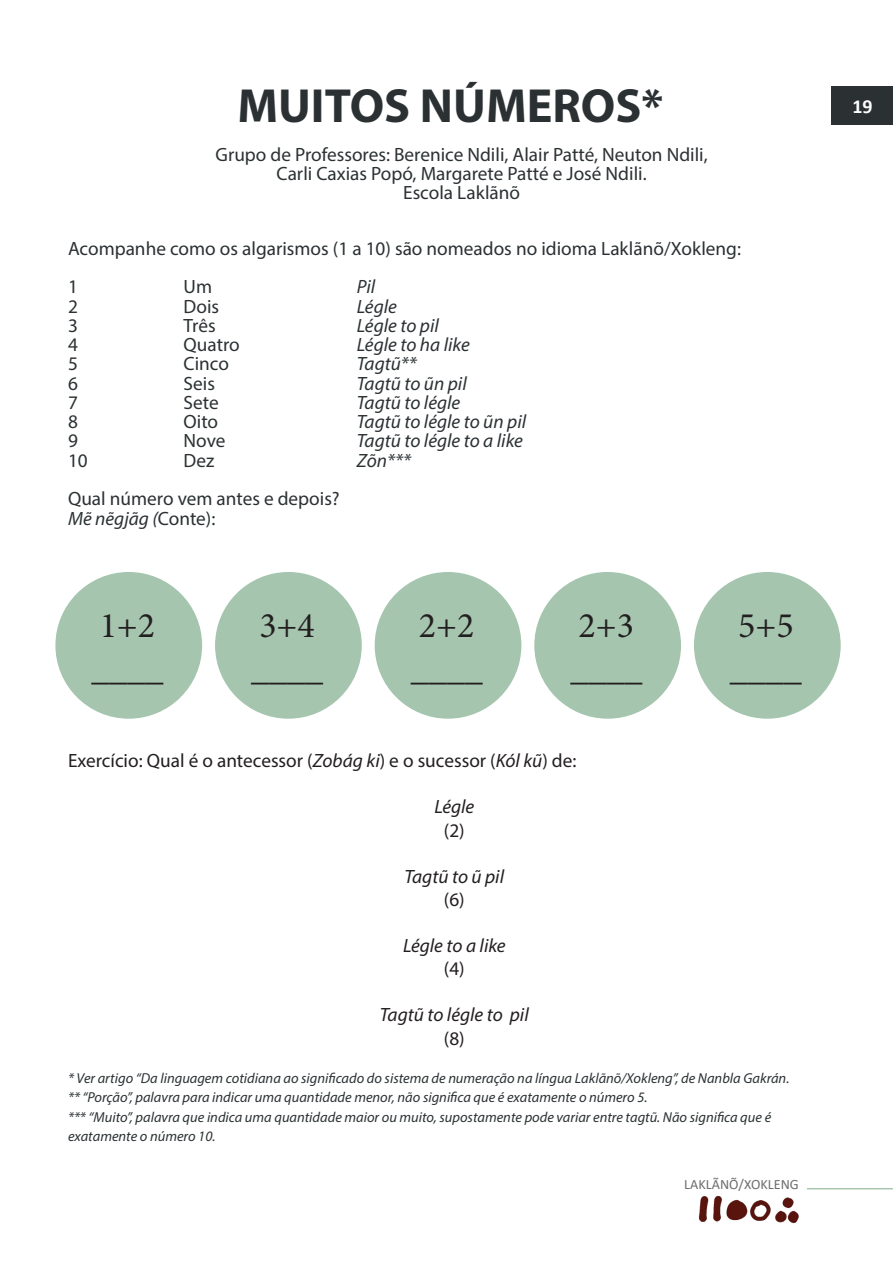
<style>
.page{position:relative;width:893px;height:1263px;background:#fff}
.page>*{position:absolute;margin:0;border:0;box-sizing:border-box;transform-origin:0 0}
.Heading_1{font:700 48.15px "Myriad Pro";color:#2b3133}
.t1{font:36px "Minion Pro";color:#231f20}
.t2{font:700 19.95px "Calibri";color:#fff}
.Heading_1-2{font:19.2px/19.2px "Myriad Pro";color:#2b3133;text-align:center}
.Heading_1-3{font:italic 19.2px "Myriad Pro";color:#2b3133}
.t3{font:19.2px "Myriad Pro";color:#231f20}
.t4{font:italic 19.2px "Myriad Pro";color:#231f20}
.Heading_1-4{font:italic 14.4px/19.2px "Myriad Pro";color:#2b3133}
.t5{font:14.25px "Calibri";color:#6c6d70}
.s1{font-style:normal}
.s2{font-style:italic}
</style>
<div class="page">
<hr style="left:807px;top:1188px;width:86px;height:1px;background:#a5c5af">
<img style="left:699px;top:1196px;width:100px;height:27px">
<div style="left:832px;top:86px;width:61px;height:39px;background:#2b3133"></div>
<div style="left:56px;top:573px;width:145px;height:145px;background:#a5c5af;border-radius:50%"></div>
<div style="left:216px;top:573px;width:145px;height:145px;background:#a5c5af;border-radius:50%"></div>
<div style="left:375px;top:573px;width:146px;height:145px;background:#a5c5af;border-radius:50%"></div>
<div style="left:535px;top:573px;width:145px;height:145px;background:#a5c5af;border-radius:50%"></div>
<div style="left:695px;top:573px;width:145px;height:145px;background:#a5c5af;border-radius:50%"></div>
<p class="Heading_1" style="left:237px;top:75px;width:427px">MUITOS NÚMEROS*</p>
<p class="Heading_1-2" style="left:216px;top:144px;width:494px">Grupo de Professores: Berenice Ndili, Alair Patté, Neuton Ndili,<br>Carli Caxias Popó, Margarete Patté e José Ndili.</p>
<p class="Heading_1-2" style="left:403px;top:183px;width:118px">Escola Laklãnõ</p>
<p class="Heading_1-2" style="left:68px;top:238px;width:674px">Acompanhe como os algarismos (1 a 10) são nomeados no idioma Laklãnõ/Xokleng:</p>
<p class="Heading_1-2" style="left:68px;top:277px;width:11px">1</p>
<p class="Heading_1-2" style="left:184px;top:277px;width:30px">Um</p>
<p class="Heading_1-3" style="left:357px;top:275px;width:20px">Pil</p>
<p class="Heading_1-2" style="left:68px;top:296px;width:11px">2</p>
<p class="Heading_1-2" style="left:184px;top:296px;width:37px">Dois</p>
<p class="Heading_1-3" style="left:357px;top:294px;width:41px">Légle</p>
<p class="Heading_1-2" style="left:68px;top:316px;width:11px">3</p>
<p class="Heading_1-2" style="left:184px;top:316px;width:34px">Três</p>
<p class="Heading_1-3" style="left:357px;top:314px;width:83px">Légle to pil</p>
<p class="Heading_1-2" style="left:68px;top:335px;width:11px">4</p>
<p class="Heading_1-2" style="left:184px;top:335px;width:58px">Quatro</p>
<p class="Heading_1-3" style="left:357px;top:333px;width:114px">Légle to ha like</p>
<p class="Heading_1-2" style="left:68px;top:354px;width:11px">5</p>
<p class="Heading_1-2" style="left:184px;top:354px;width:47px">Cinco</p>
<p class="Heading_1-3" style="left:357px;top:352px;width:61px">Tagtũ**</p>
<p class="Heading_1-2" style="left:68px;top:373px;width:11px">6</p>
<p class="Heading_1-2" style="left:184px;top:373px;width:33px">Seis</p>
<p class="Heading_1-3" style="left:357px;top:371px;width:111px">Tagtũ to ũn pil</p>
<p class="Heading_1-2" style="left:68px;top:393px;width:11px">7</p>
<p class="Heading_1-2" style="left:184px;top:393px;width:37px">Sete</p>
<p class="Heading_1-3" style="left:357px;top:391px;width:105px">Tagtũ to légle</p>
<p class="Heading_1-2" style="left:68px;top:412px;width:11px">8</p>
<p class="Heading_1-2" style="left:184px;top:412px;width:36px">Oito</p>
<p class="Heading_1-3" style="left:357px;top:410px;width:171px">Tagtũ to légle to ũn pil</p>
<p class="Heading_1-2" style="left:68px;top:431px;width:11px">9</p>
<p class="Heading_1-2" style="left:184px;top:431px;width:43px">Nove</p>
<p class="Heading_1-3" style="left:357px;top:429px;width:167px">Tagtũ to légle to a like</p>
<p class="Heading_1-2" style="left:68px;top:450px;width:21px">10</p>
<p class="Heading_1-2" style="left:184px;top:450px;width:32px">Dez</p>
<p class="Heading_1-3" style="left:357px;top:448px;width:56px">Zõn***</p>
<p class="Heading_1-2" style="left:68px;top:489px;width:273px">Qual número vem antes e depois?</p>
<p class="Heading_1-3" style="left:68px;top:506px;width:149px">Mẽ nẽgjãg (<span class="s1">Conte):</span></p>
<p class="t1" style="left:100px;top:601px;width:57px">1+2</p>
<p class="t1" style="left:91px;top:644px;width:74px">____</p>
<p class="t1" style="left:259px;top:601px;width:57px">3+4</p>
<p class="t1" style="left:251px;top:644px;width:73px">____</p>
<p class="t1" style="left:419px;top:601px;width:57px">2+2</p>
<p class="t1" style="left:411px;top:644px;width:73px">____</p>
<p class="t1" style="left:579px;top:601px;width:57px">2+3</p>
<p class="t1" style="left:570px;top:644px;width:73px">____</p>
<p class="t1" style="left:738px;top:601px;width:57px">5+5</p>
<p class="t1" style="left:730px;top:644px;width:73px">____</p>
<p class="t3" style="left:68px;top:749px;width:510px">Exercício: Qual é o antecessor (<span class="s2">Zobág ki</span>) e o sucessor (<span class="s2">Kól kũ</span>) de:</p>
<p class="t4" style="left:434px;top:795px;width:41px">Légle</p>
<p class="t3" style="left:444px;top:818px;width:22px">(2)</p>
<p class="t4" style="left:405px;top:864px;width:101px">Tagtũ to ũ pil</p>
<p class="t3" style="left:444px;top:887px;width:22px">(6)</p>
<p class="t4" style="left:403px;top:934px;width:104px">Légle to a like</p>
<p class="t3" style="left:444px;top:957px;width:22px">(4)</p>
<p class="t4" style="left:380px;top:1003px;width:150px">Tagtũ to légle to pil</p>
<p class="t3" style="left:444px;top:1026px;width:22px">(8)</p>
<p class="Heading_1-4" style="left:68px;top:1068px;width:723px">* Ver artigo “Da linguagem cotidiana ao significado do sistema de numeração na língua Laklãnõ/Xokleng”, de Nanbla Gakrán.</p>
<p class="Heading_1-4" style="left:68px;top:1088px;width:581px">** “Porção”, palavra para indicar uma quantidade menor, não significa que é exatamente o número 5.</p>
<p class="Heading_1-4" style="left:68px;top:1107px;width:705px">*** “Muito”, palavra que indica uma quantidade maior ou muito, supostamente pode variar entre tagtũ. Não significa que é exatamente o número 10.</p>
<p class="t5" style="left:684px;top:1174px;width:116px">LAKLÃNÕ/XOKLENG</p>
<h3 class="t2" style="left:852px;top:92px;width:22px">19</h3>
</div>
